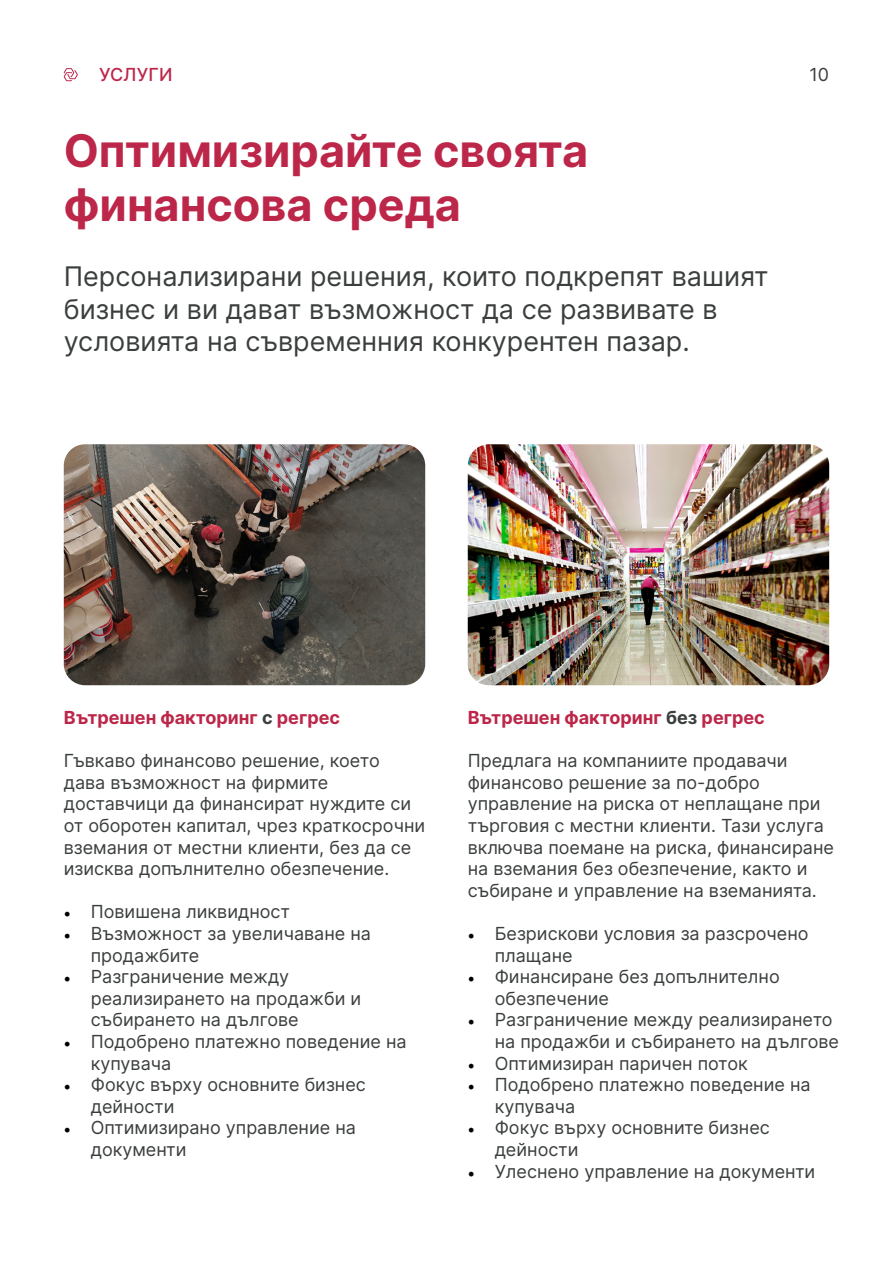
<style>
.page{position:relative;width:893px;height:1263px;background:#fff}
.page>*{position:absolute;margin:0;border:0;box-sizing:border-box;transform-origin:0 0}
.t1{font:700 45px/54px "Inter";color:#bc2649}
.t2{font:27px/32.4px "Inter";color:#3a3e3d}
.t3{font:18px/21.6px "Inter";color:#3a3e3d}
.t4{font:700 18px "Inter";color:#bc2649}
.t5{font:500 18px "Inter";letter-spacing:.01em;color:#bc2649}
.s1{color:#3a3e3d}
.s2{font-family:"Minion Pro";color:#000}
</style>
<div class="page">
<svg style="left:64px;top:68px;width:14px;height:13px"></svg>
<img style="left:64px;top:444px;width:361px;height:241px">
<img style="left:468px;top:444px;width:361px;height:241px">
<p class="t5" style="left:99px;top:62px;width:75px">УСЛУГИ</p>
<h1 class="t1" style="left:64px;top:123px;width:526px">Оптимизирайте своята финансова среда</h1>
<h2 class="t2" style="left:64px;top:260px;width:706px">Персонализирани решения, които подкрепят вашият бизнес и ви дават възможност да се развивате в условията на съвременния конкурентен пазар.</h2>
<p class="t3" style="left:810px;top:63px;width:21px">10</p>
<p class="t4" style="left:64px;top:704px;width:278px">Вътрешен факторинг <span class="s1">с</span> регрес</p>
<p class="t3" style="left:64px;top:749px;width:363px">Гъвкаво финансово решение, което дава възможност на фирмите доставчици да финансират нуждите си от оборотен капитал, чрез краткосрочни вземания от местни клиенти, без да се изисква допълнително обезпечение.</p>
<p class="t3" style="left:64px;top:901px;width:228px"><span class="s2">•</span> Повишена ликвидност</p>
<p class="t3" style="left:91px;top:922px;width:282px;text-indent:-27px"><span class="s2">•</span> Възможност за увеличаване на продажбите</p>
<p class="t3" style="left:91px;top:965px;width:272px;text-indent:-27px"><span class="s2">•</span> Разграничение между реализирането на продажби и събирането на дългове</p>
<p class="t3" style="left:91px;top:1030px;width:317px;text-indent:-27px"><span class="s2">•</span> Подобрено платежно поведение на купувача</p>
<p class="t3" style="left:91px;top:1073px;width:277px;text-indent:-27px"><span class="s2">•</span> Фокус върху основните бизнес дейности</p>
<p class="t3" style="left:91px;top:1117px;width:267px;text-indent:-27px"><span class="s2">•</span> Оптимизирано управление на документи</p>
<p class="t4" style="left:468px;top:704px;width:299px">Вътрешен факторинг <span class="s1">без</span> регрес</p>
<p class="t3" style="left:468px;top:749px;width:368px">Предлага на компаниите продавачи финансово решение за по-добро управление на риска от неплащане при търговия с местни клиенти. Тази услуга включва поемане на риска, финансиране на вземания без обезпечение, както и събиране и управление на вземанията.</p>
<p class="t3" style="left:495px;top:922px;width:315px;text-indent:-27px"><span class="s2">•</span> Безрискови условия за разсрочено плащане</p>
<p class="t3" style="left:495px;top:965px;width:287px;text-indent:-27px"><span class="s2">•</span> Финансиране без допълнително обезпечение</p>
<p class="t3" style="left:495px;top:1009px;width:346px;text-indent:-27px"><span class="s2">•</span> Разграничение между реализирането на продажби и събирането на дългове</p>
<p class="t3" style="left:468px;top:1052px;width:282px"><span class="s2">•</span> Оптимизиран паричен поток</p>
<p class="t3" style="left:495px;top:1073px;width:317px;text-indent:-27px"><span class="s2">•</span> Подобрено платежно поведение на купувача</p>
<p class="t3" style="left:495px;top:1117px;width:277px;text-indent:-27px"><span class="s2">•</span> Фокус върху основните бизнес дейности</p>
<p class="t3" style="left:468px;top:1160px;width:349px"><span class="s2">•</span> Улеснено управление на документи</p>
</div>
